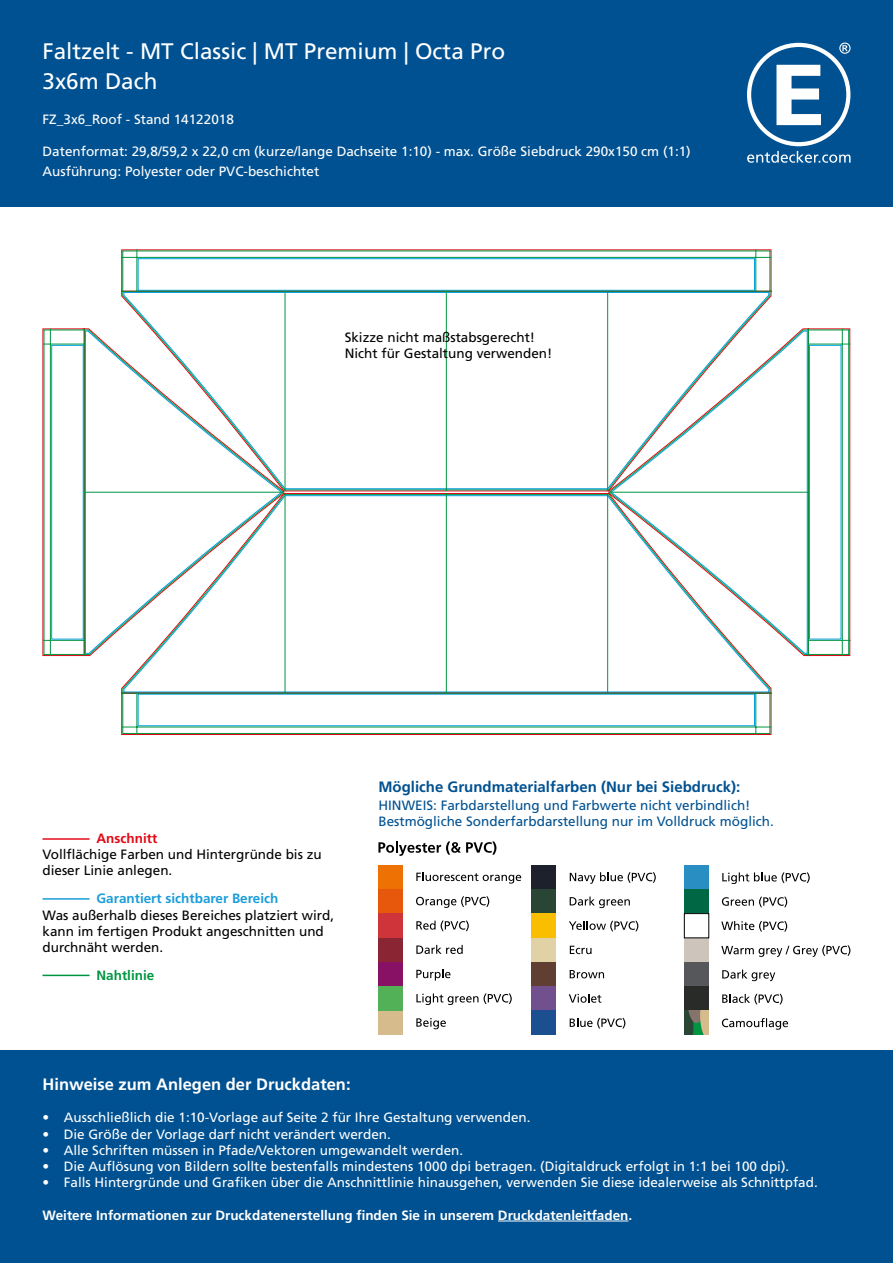
<style>
.page{position:relative;width:893px;height:1263px;background:#fff}
.page>*{position:absolute;margin:0;border:0;box-sizing:border-box;transform-origin:0 0}
.t1{font:22.5px/30px "Frutiger LT Std";color:#fff}
.t2{font:700 16.5px "Frutiger LT Std";color:#fff}
.t3{font:700 15px "Frutiger LT Std";color:#005191}
.t4{font:13.5px/19.5px "Frutiger LT Std";color:#fff}
.t5{font:13.5px/16.2px "Frutiger LT Std";color:#000}
.t6{font:13.5px/16.2px "Frutiger LT Std";color:#005191}
.t7{font:700 13.5px "Frutiger LT Std";color:#fff}
.t8{font:700 13.5px "Frutiger LT Std";color:#1b9dd9}
.t9{font:700 13.5px "Frutiger LT Std";color:#e30917}
.t10{font:700 13.5px "Frutiger LT Std";color:#009641}
</style>
<div class="page">
<div style="left:684px;top:938px;width:25px;height:24px;background:#cdc4bb"></div>
<div style="left:684px;top:962px;width:25px;height:24px;background:#56575b"></div>
<div style="left:378px;top:865px;width:25px;height:24px;background:#ee7203"></div>
<div style="left:378px;top:889px;width:25px;height:25px;background:#e8580c"></div>
<div style="left:378px;top:914px;width:25px;height:24px;background:#ce3439"></div>
<div style="left:378px;top:938px;width:25px;height:24px;background:#8a2634"></div>
<div style="left:378px;top:962px;width:25px;height:24px;background:#816"></div>
<div style="left:378px;top:1011px;width:25px;height:24px;background:#d6bb8c"></div>
<div style="left:532px;top:865px;width:24px;height:24px;background:#1e202b"></div>
<div style="left:532px;top:889px;width:24px;height:25px;background:#294635"></div>
<div style="left:532px;top:914px;width:24px;height:24px;background:#f9be00"></div>
<div style="left:532px;top:938px;width:24px;height:24px;background:#e0d1a7"></div>
<div style="left:532px;top:962px;width:24px;height:24px;background:#603e32"></div>
<div style="left:532px;top:986px;width:24px;height:25px;background:#725090"></div>
<div style="left:684px;top:865px;width:25px;height:24px;background:#298ec2"></div>
<div style="left:684px;top:889px;width:25px;height:25px;background:#006745"></div>
<div style="left:684px;top:986px;width:25px;height:25px;background:#292b28"></div>
<div style="left:684px;top:913px;width:25px;height:25px;border:1px solid #000"></div>
<svg style="left:684px;top:1011px;width:25px;height:24px"></svg>
<div style="left:532px;top:1011px;width:24px;height:24px;background:#1c4f90"></div>
<div style="left:378px;top:986px;width:25px;height:25px;background:#52b157"></div>
<svg style="left:416px;top:872px;width:105px;height:11px"></svg>
<svg style="left:416px;top:896px;width:73px;height:12px"></svg>
<svg style="left:416px;top:920px;width:53px;height:11px"></svg>
<svg style="left:416px;top:945px;width:47px;height:9px"></svg>
<svg style="left:416px;top:969px;width:34px;height:11px"></svg>
<svg style="left:416px;top:993px;width:62px;height:12px"></svg>
<svg style="left:484px;top:993px;width:28px;height:11px"></svg>
<svg style="left:416px;top:1018px;width:30px;height:11px"></svg>
<svg style="left:570px;top:872px;width:86px;height:12px"></svg>
<svg style="left:570px;top:896px;width:60px;height:12px"></svg>
<svg style="left:569px;top:921px;width:69px;height:10px"></svg>
<svg style="left:570px;top:946px;width:21px;height:8px"></svg>
<svg style="left:570px;top:970px;width:34px;height:8px"></svg>
<svg style="left:569px;top:994px;width:32px;height:9px"></svg>
<svg style="left:570px;top:1018px;width:55px;height:10px"></svg>
<svg style="left:722px;top:872px;width:88px;height:12px"></svg>
<svg style="left:722px;top:897px;width:65px;height:10px"></svg>
<svg style="left:721px;top:921px;width:66px;height:10px"></svg>
<svg style="left:721px;top:945px;width:129px;height:12px"></svg>
<svg style="left:722px;top:969px;width:53px;height:12px"></svg>
<svg style="left:722px;top:994px;width:61px;height:10px"></svg>
<svg style="left:722px;top:1018px;width:66px;height:12px"></svg>
<svg style="left:378px;top:841px;width:118px;height:15px"></svg>
<svg style="left:801px;top:329px;width:48px;height:326px"></svg>
<svg style="left:772px;top:330px;width:70px;height:324px"></svg>
<hr style="left:809px;top:640px;width:42px;height:1px;background:#009641">
<hr style="left:809px;top:344px;width:41px;height:1px;background:#009641">
<hr style="left:842px;top:329px;width:1px;height:327px;background:#009641">
<hr style="left:609px;top:492px;width:199px;height:1px;background:#009641">
<hr style="left:808px;top:329px;width:1px;height:327px;background:#009641">
<svg style="left:43px;top:329px;width:49px;height:326px"></svg>
<svg style="left:51px;top:330px;width:70px;height:324px"></svg>
<hr style="left:43px;top:344px;width:41px;height:1px;background:#009641">
<hr style="left:43px;top:640px;width:41px;height:1px;background:#009641">
<hr style="left:50px;top:329px;width:1px;height:327px;background:#009641">
<hr style="left:84px;top:492px;width:200px;height:1px;background:#009641">
<hr style="left:84px;top:329px;width:1px;height:327px;background:#009641">
<svg style="left:122px;top:494px;width:649px;height:240px"></svg>
<svg style="left:123px;top:495px;width:646px;height:231px"></svg>
<hr style="left:285px;top:493px;width:1px;height:200px;background:#009641">
<hr style="left:446px;top:493px;width:1px;height:200px;background:#009641">
<hr style="left:607px;top:493px;width:1px;height:200px;background:#009641">
<hr style="left:136px;top:693px;width:1px;height:41px;background:#009641">
<hr style="left:755px;top:693px;width:1px;height:41px;background:#009641">
<hr style="left:122px;top:693px;width:649px;height:1px;background:#009641">
<hr style="left:122px;top:727px;width:649px;height:1px;background:#009641">
<svg style="left:122px;top:250px;width:649px;height:241px"></svg>
<svg style="left:123px;top:258px;width:646px;height:231px"></svg>
<hr style="left:607px;top:291px;width:1px;height:200px;background:#009641">
<hr style="left:446px;top:291px;width:1px;height:200px;background:#009641">
<hr style="left:285px;top:291px;width:1px;height:200px;background:#009641">
<hr style="left:755px;top:249px;width:1px;height:42px;background:#009641">
<hr style="left:136px;top:249px;width:1px;height:42px;background:#009641">
<hr style="left:122px;top:291px;width:649px;height:1px;background:#009641">
<hr style="left:121px;top:257px;width:650px;height:1px;background:#009641">
<div style="left:0;top:1050px;width:893px;height:213px;background:#005191"></div>
<div style="left:0;top:0;width:893px;height:206px;background:#005191"></div>
<svg style="left:747px;top:43px;width:104px;height:120px"></svg>
<hr style="left:498px;top:1221px;width:130px;height:1px;background:#fff">
<hr style="left:43px;top:838px;width:47px;height:2px;background:#e30c1a">
<hr style="left:43px;top:898px;width:47px;height:2px;background:#1a9cd8">
<hr style="left:43px;top:975px;width:47px;height:1px;background:#009641">
<h1 class="t1" style="left:43px;top:37px;width:464px">Faltzelt - MT Classic | MT Premium | Octa Pro<br>3x6m Dach</h1>
<p class="t4" style="left:43px;top:109px;width:193px">FZ_3x6_Roof - Stand 14122018</p>
<p class="t4" style="left:43px;top:142px;width:650px">Datenformat: 29,8/59,2 x 22,0 cm (kurze/lange Dachseite 1:10) - max. Größe Siebdruck 290x150 cm (1:1)<br>Ausführung: Polyester oder PVC-beschichtet</p>
<p class="t5" style="left:345px;top:329px;width:209px">Skizze nicht maßstabsgerecht!<br>Nicht für Gestaltung verwenden!</p>
<p class="t9" style="left:97px;top:830px;width:62px">Anschnitt</p>
<p class="t5" style="left:43px;top:846px;width:281px">Vollflächige Farben und Hintergründe bis zu dieser Linie anlegen.</p>
<p class="t8" style="left:97px;top:891px;width:183px">Garantiert sichtbarer Bereich</p>
<p class="t5" style="left:43px;top:907px;width:293px">Was außerhalb dieses Bereiches platziert wird, kann im fertigen Produkt angeschnitten und durchnäht werden.</p>
<p class="t10" style="left:97px;top:967px;width:59px">Nahtlinie</p>
<p class="t3" style="left:378px;top:778px;width:363px">Mögliche Grundmaterialfarben (Nur bei Siebdruck):</p>
<p class="t6" style="left:378px;top:797px;width:397px">HINWEIS: Farbdarstellung und Farbwerte nicht verbindlich!<br>Bestmögliche Sonderfarbdarstellung nur im Volldruck möglich.</p>
<p class="t2" style="left:43px;top:1074px;width:310px">Hinweise zum Anlegen der Druckdaten:</p>
<p class="t4" style="left:43px;top:1108px;width:489px">• Ausschließlich die 1:10-Vorlage auf Seite 2 für Ihre Gestaltung verwenden.</p>
<p class="t4" style="left:43px;top:1124px;width:350px">• Die Größe der Vorlage darf nicht verändert werden.</p>
<p class="t4" style="left:43px;top:1140px;width:422px">• Alle Schriften müssen in Pfade/Vektoren umgewandelt werden.</p>
<p class="t4" style="left:43px;top:1157px;width:748px">• Die Auflösung von Bildern sollte bestenfalls mindestens 1000 dpi betragen. (Digitaldruck erfolgt in 1:1 bei 100 dpi).</p>
<p class="t4" style="left:43px;top:1173px;width:777px">• Falls Hintergründe und Grafiken über die Anschnittlinie hinausgehen, verwenden Sie diese idealerweise als Schnittpfad.</p>
<p class="t7" style="left:43px;top:1207px;width:591px">Weitere Informationen zur Druckdatenerstellung finden Sie in unserem Druckdatenleitfaden.</p>
</div>
